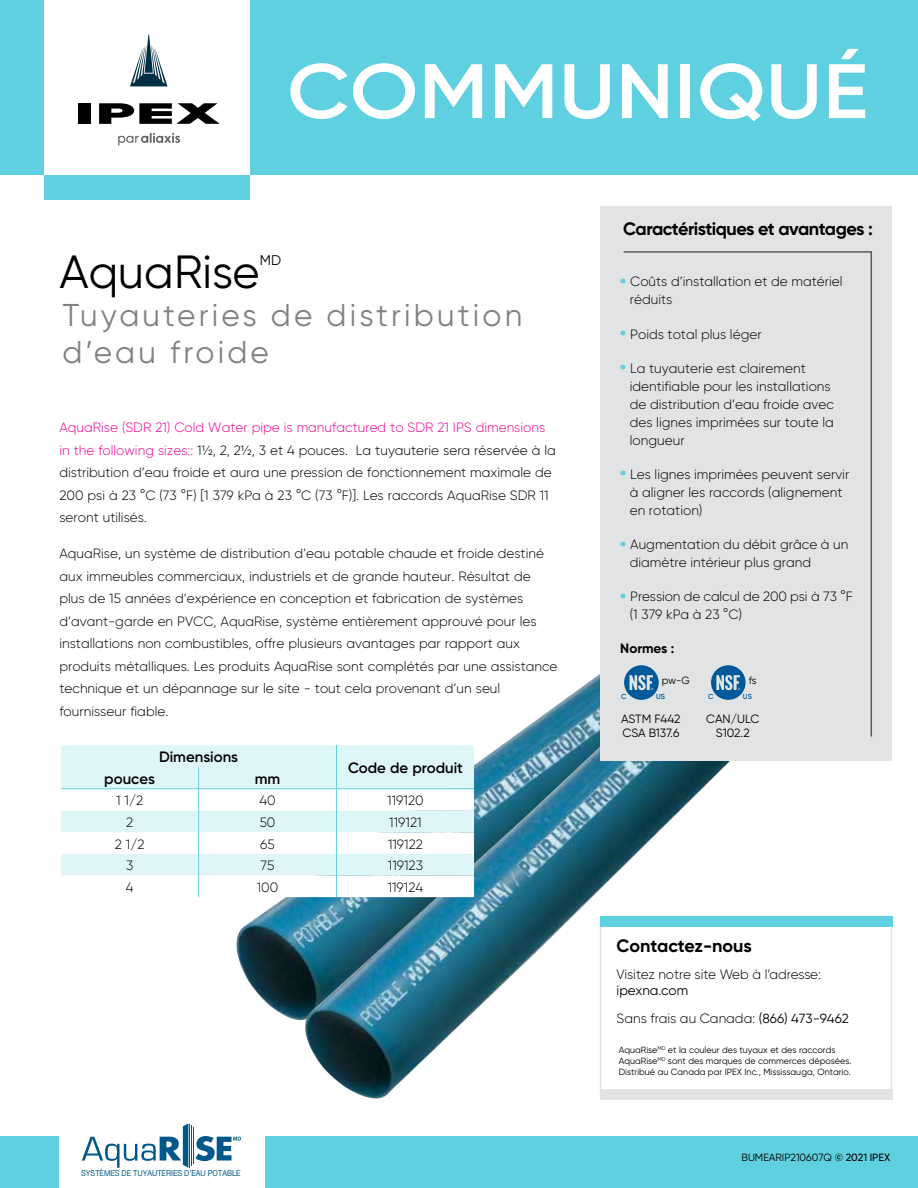
<style>
.page{position:relative;width:918px;height:1188px;background:#fff}
.page>*{position:absolute;margin:0;border:0;box-sizing:border-box;transform-origin:0 0}
.t1{font:600 76.95px "Gilroy";letter-spacing:.01em;color:#fff;scale:1.11 1}
.t2{font:46.5px "Gilroy";color:#000}
.t3{font:31.5px/37.8px "Gilroy";letter-spacing:.1em;color:#808285}
.t4{font:700 18px "Gilroy";letter-spacing:-.025em;color:#000}
.t5{font:700 18px "Gilroy";letter-spacing:-.005em;color:#000}
.t6{font:600 15px "Gilroy";color:#000}
.t7{font:13.95px "Gilroy";color:#000}
.t8{font:300 13.5px/22.5px "Gilroy";color:#000}
.t9{font:700 13.5px "Gilroy";color:#000}
.t10{font:12px/14.4px "Gilroy";letter-spacing:-.005em;color:#000}
.t11{font:10.5px "Gilroy";color:#000}
.t12{font:9px/10.8px "Gilroy";color:#000}
.t13{font:8.1px "Helvetica Neue LT";color:#00588a;scale:.9 1}
.t14{font:600 7.35px "Gilroy";color:#00599b}
.s1{color:#e50695}
.s2{font-size:28.5px;color:#5fd0df}
.s3{font-weight:400}
.s4{font-weight:400;font-size:13.2px}
.s5{font-weight:500}
</style>
<div class="page">
<img style="left:236px;top:897px;width:59px;height:123px">
<img style="left:295px;top:674px;width:459px;height:425px">
<svg style="left:61px;top:745px;width:413px;height:152px"></svg>
<div style="left:0;top:0;width:918px;height:174px;background:#5fd0df"></div>
<div style="left:0;top:1136px;width:918px;height:52px;background:#5fd0df"></div>
<div style="left:59px;top:1132px;width:206px;height:56px;background:#fff"></div>
<div style="left:600px;top:206px;width:291px;height:554px;background:#e2e3e4"></div>
<svg style="left:623px;top:251px;width:249px;height:486px"></svg>
<div style="left:44px;top:174px;width:206px;height:26px;background:#5fd0df"></div>
<div style="left:44px;top:0;width:206px;height:174px;background:#fff"></div>
<div style="left:78px;top:103px;width:13px;height:21px;background:#000"></div>
<svg style="left:99px;top:103px;width:121px;height:21px"></svg>
<svg style="left:130px;top:34px;width:38px;height:52px"></svg>
<svg style="left:118px;top:133px;width:62px;height:12px"></svg>
<hr style="left:189px;top:1124px;width:1px;height:43px;background:#00588a">
<hr style="left:191px;top:1125px;width:1px;height:41px;background:#00588a">
<hr style="left:193px;top:1127px;width:1px;height:37px;background:#00588a">
<svg style="left:82px;top:1123px;width:106px;height:45px"></svg>
<svg style="left:195px;top:1136px;width:46px;height:25px"></svg>
<hr style="left:600px;top:916px;width:1px;height:183px;background:#e2e3e4">
<hr style="left:891px;top:916px;width:1px;height:183px;background:#e2e3e4">
<div style="left:600px;top:916px;width:292px;height:11px;background:#5fd0df"></div>
<div style="left:600px;top:1089px;width:292px;height:11px;background:#e2e3e4"></div>
<svg style="left:624px;top:665px;width:35px;height:35px"></svg>
<svg style="left:711px;top:665px;width:35px;height:35px"></svg>
<h1 class="t1" style="left:287px;top:43px;width:525px">COMMUNIQUÉ</h1>
<h2 class="t2" style="left:60px;top:243px;width:202px">AquaRise</h2>
<p class="t7" style="left:260px;top:251px;width:23px">MD</p>
<h3 class="t3" style="left:62px;top:295px;width:461px">Tuyauteries de distribution d’eau froide</h3>
<p class="t8" style="left:59px;top:416px;width:498px"><span class="s1">AquaRise (SDR 21) Cold Water pipe is manufactured to SDR 21 IPS dimensions in the following sizes::</span> 1½, 2, 2½, 3 et 4 pouces. La tuyauterie sera réservée à la distribution d’eau froide et aura une pression de fonctionnement maximale de 200 psi à 23 °C (73 °F) [1 379 kPa à 23 °C (73 °F)]. Les raccords AquaRise SDR 11 seront utilisés.</p>
<p class="t8" style="left:59px;top:542px;width:500px">AquaRise, un système de distribution d’eau potable chaude et froide destiné aux immeubles commerciaux, industriels et de grande hauteur. Résultat de plus de 15 années d’expérience en conception et fabrication de systèmes d’avant-garde en PVCC, AquaRise, système entièrement approuvé pour les installations non combustibles, offre plusieurs avantages par rapport aux produits métalliques. Les produits AquaRise sont complétés par une assistance technique et un dépannage sur le site - tout cela provenant d’un seul fournisseur fiable.</p>
<p class="t6" style="left:159px;top:747px;width:81px">Dimensions</p>
<p class="t6" style="left:348px;top:758px;width:116px">Code de produit</p>
<p class="t6" style="left:104px;top:769px;width:52px">pouces</p>
<p class="t6" style="left:255px;top:769px;width:27px">mm</p>
<p class="t8" style="left:116px;top:789px;width:29px">1 1/2</p>
<p class="t8" style="left:259px;top:789px;width:18px">40</p>
<p class="t8" style="left:387px;top:789px;width:38px">119120</p>
<p class="t8" style="left:126px;top:811px;width:9px">2</p>
<p class="t8" style="left:260px;top:811px;width:17px">50</p>
<p class="t8" style="left:389px;top:811px;width:34px">119121</p>
<p class="t8" style="left:115px;top:832px;width:31px">2 1/2</p>
<p class="t8" style="left:260px;top:832px;width:16px">65</p>
<p class="t8" style="left:388px;top:832px;width:36px">119122</p>
<p class="t8" style="left:126px;top:854px;width:9px">3</p>
<p class="t8" style="left:261px;top:854px;width:15px">75</p>
<p class="t8" style="left:388px;top:854px;width:37px">119123</p>
<p class="t8" style="left:126px;top:876px;width:9px">4</p>
<p class="t8" style="left:257px;top:876px;width:23px">100</p>
<p class="t8" style="left:388px;top:876px;width:37px">119124</p>
<p class="t13" style="left:81px;top:1169px;width:179px">SYSTÈMES DE TUYAUTERIES D’EAU POTABLE</p>
<h3 class="t4" style="left:623px;top:217px;width:251px">Caractéristiques et avantages :</h3>
<p class="t8" style="left:630px;top:272px;width:214px;line-height:18px;text-indent:-11px"><span class="s2">•</span> Coûts d’installation et de matériel réduits</p>
<p class="t8" style="left:619px;top:322px;width:144px"><span class="s2">•</span> Poids total plus léger</p>
<p class="t8" style="left:630px;top:359px;width:206px;line-height:18px;text-indent:-11px"><span class="s2">•</span> La tuyauterie est clairement identifiable pour les installations de distribution d’eau froide avec des lignes imprimées sur toute la longueur</p>
<p class="t8" style="left:630px;top:465px;width:221px;line-height:18px;text-indent:-11px"><span class="s2">•</span> Les lignes imprimées peuvent servir à aligner les raccords (alignement en rotation)</p>
<p class="t8" style="left:630px;top:535px;width:220px;line-height:18px;text-indent:-11px"><span class="s2">•</span> Augmentation du débit grâce à un diamètre intérieur plus grand</p>
<p class="t8" style="left:630px;top:587px;width:224px;line-height:18px;text-indent:-11px"><span class="s2">•</span> Pression de calcul de 200 psi à 73 °F (1 379 kPa à 23 °C)</p>
<p class="t9" style="left:620px;top:640px;width:56px">Normes :</p>
<p class="t11" style="left:662px;top:674px;width:30px">pw-G</p>
<p class="t14" style="left:621px;top:692px;width:7px">C</p>
<p class="t14" style="left:656px;top:692px;width:11px">US</p>
<p class="t11" style="left:749px;top:674px;width:10px">fs</p>
<p class="t14" style="left:708px;top:692px;width:7px">C</p>
<p class="t14" style="left:743px;top:692px;width:11px">US</p>
<p class="t10" style="left:621px;top:711px;width:61px">ASTM F442<br>CSA B137.6</p>
<p class="t10" style="left:706px;top:711px;width:55px;text-align:center">CAN/ULC<br>S102.2</p>
<h3 class="t5" style="left:617px;top:935px;width:137px">Contactez-nous</h3>
<p class="t8" style="left:617px;top:963px;width:206px">Visitez notre site Web à l’adresse:</p>
<p class="t8" style="left:617px;top:977px;width:234px;line-height:27.5px"><span class="s3">ipexna.com<br></span>Sans frais au Canada: <span class="s4">(866) 473-9462</span></p>
<p class="t12" style="left:619px;top:1044px;width:234px">AquaRise<sup>MD</sup> et la couleur des tuyaux et des raccords<br>AquaRise<sup>MD</sup> sont des marques de commerces déposées.<br>Distribué au Canada par IPEX Inc., Mississauga, Ontario.</p>
<p class="t11" style="left:742px;top:1151px;width:150px">BUMEARIP210607Q <span class="s5">© 2021 IPEX</span></p>
</div>
